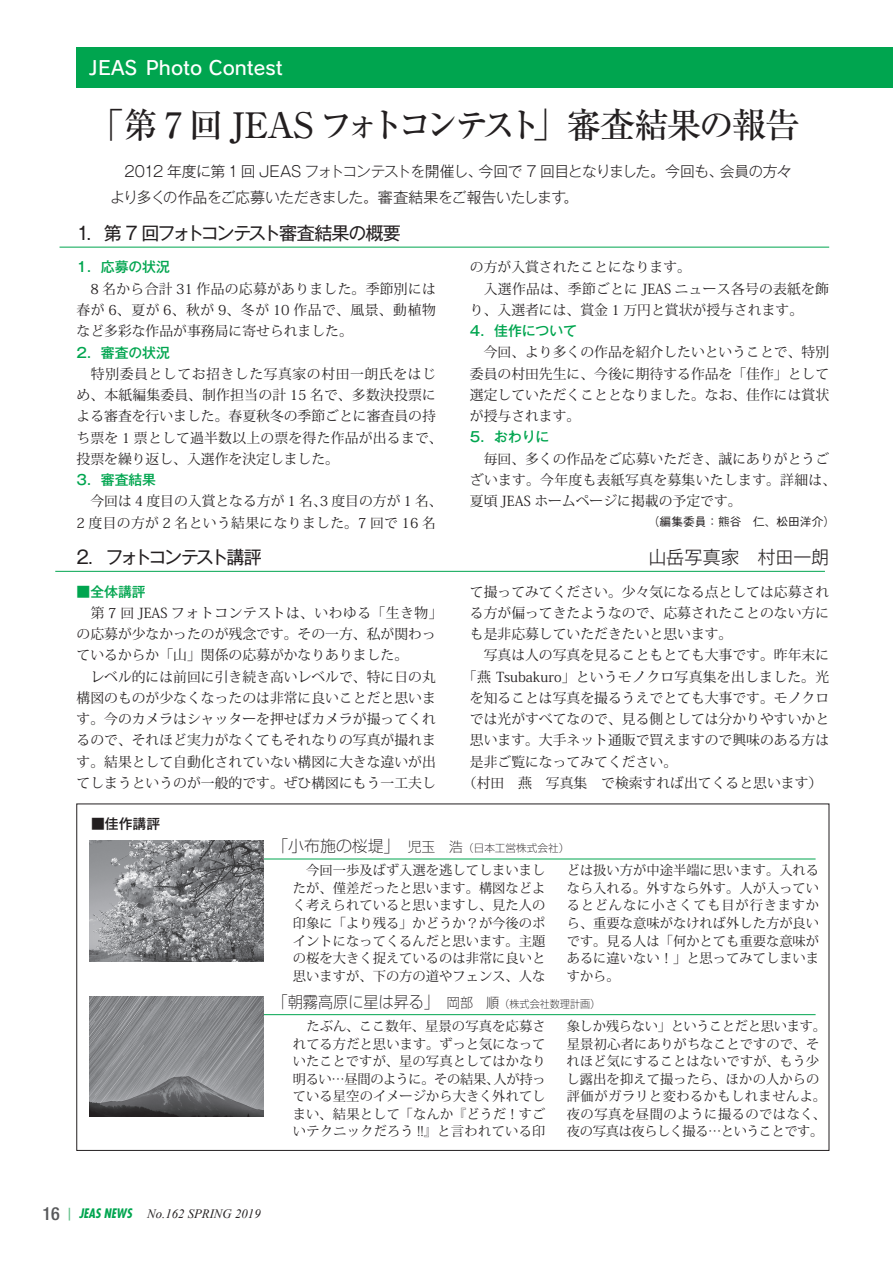
<style>
.page{position:relative;width:893px;height:1263px;background:#fff}
.page>*{position:absolute;margin:0;border:0;box-sizing:border-box;transform-origin:0 0}
.t1{font:500 35.1px "Ryumin Pr 5";letter-spacing:-.08em;color:#231f20}
.t2{font:19.2px "Rodin Pro DB";color:#fff}
.t3{font:18px "Gothic MB101 Pro";letter-spacing:-.085em;color:#231f20}
.t4{font:18px "Gothic MB101 Pro";letter-spacing:-.165em;color:#231f20}
.t5{font:300 18px "Gothic MB101 Pro";letter-spacing:-.005em;color:#231f20}
.t6{font:300 expanded 15.9px "Shin Go Pr 6";color:#231f20;scale:.95 1}
.t7{font:300 14.85px/26.1px "Gothic MB101 Pro";letter-spacing:-.045em;color:#231f20}
.t8{font:13.8px/21.3px "Koz Min Pro";color:#231f20}
.t9{font:500 13.8px "Gothic MB101 Pro";color:#00a54f}
.t10{font:13.8px "Koz Min Pro";letter-spacing:.02em;color:#231f20}
.t11{font:500 13.8px "Gothic MB101 Pr 6 N";color:#231f20}
.t12{font:13.35px/17.5px "Koz Min Pro";color:#231f20;text-align:justify}
.t13{font:italic 12.75px "Times New Roman";color:#231f20}
.t14{font:500 11.7px "Gothic BBB Pr 6 N";color:#231f20}
.t15{font:300 expanded 10.65px "Shin Go Pr 6";color:#231f20}
.s1{font-size:15.9px}
.s2{font-size:13.8px}
.s3{font-size:10.65px}
.s4{font-family:"Helvetica Neue LT Std";font-weight:500;font-style:normal;font-stretch:condensed;font-size:18px;color:#57585a}
.s5{font-family:"Shin Go Pr 6 N";font-weight:700;font-style:normal;color:#65c18b}
.s6{font-family:"Futura Std";font-weight:700;font-stretch:condensed;color:#00a54f}
</style>
<div class="page">
<div style="left:77px;top:48px;width:816px;height:40px;background:#00a54f"></div>
<hr style="left:60px;top:247px;width:769px;height:1px;background:#00a54f">
<hr style="left:55px;top:571px;width:770px;height:1px;background:#00a54f">
<hr style="left:245px;top:858px;width:571px;height:1px;background:#00a54f">
<img style="left:90px;top:840px;width:174px;height:121px">
<hr style="left:245px;top:1014px;width:571px;height:1px;background:#00a54f">
<img style="left:90px;top:996px;width:174px;height:121px">
<h2 class="t2" style="left:89px;top:55px;width:195px">JEAS Photo Contest</h2>
<h1 class="t1" style="left:89px;top:97px;width:712px">「第 7 回 JEAS フォトコンテスト」審査結果の報告</h1>
<p class="t7" style="left:110px;top:156px;width:684px">　2012 年度に第 1 回 JEAS フォトコンテストを開催し、今回で 7 回目となりました。今回も、会員の方々より多くの作品をご応募いただきました。審査結果をご報告いたします。</p>
<h3 class="t3" style="left:77px;top:218px;width:326px">1．第 7 回フォトコンテスト審査結果の概要</h3>
<p class="t9" style="left:77px;top:256px;width:95px">1．応募の状況</p>
<p class="t8" style="left:77px;top:278px;width:361px;text-align:justify">　8 名から合計 31 作品の応募がありました。季節別には春が 6、夏が 6、秋が 9、冬が 10 作品で、風景、動植物など多彩な作品が事務局に寄せられました。</p>
<p class="t9" style="left:77px;top:341px;width:95px">2．審査の状況</p>
<p class="t8" style="left:77px;top:363px;width:368px">　特別委員としてお招きした写真家の村田一朗氏をはじめ、本紙編集委員、制作担当の計 15 名で、多数決投票による審査を行いました。春夏秋冬の季節ごとに審査員の持ち票を 1 票として過半数以上の票を得た作品が出るまで、投票を繰り返し、入選作を決定しました。</p>
<p class="t9" style="left:77px;top:468px;width:81px">3．審査結果</p>
<p class="t8" style="left:77px;top:490px;width:368px">　今回は 4 度目の入賞となる方が 1 名、3 度目の方が 1 名、<br>2 度目の方が 2 名という結果になりました。7 回で 16 名</p>
<p class="t8" style="left:470px;top:256px;width:361px">の方が入賞されたことになります。<br>　入選作品は、季節ごとに JEAS ニュース各号の表紙を飾り、入選者には、賞金 1 万円と賞状が授与されます。</p>
<p class="t9" style="left:470px;top:319px;width:109px">4．佳作について</p>
<p class="t8" style="left:470px;top:341px;width:361px;text-align:justify">　今回、より多くの作品を紹介したいということで、特別委員の村田先生に、今後に期待する作品を「佳作」として選定していただくこととなりました。なお、佳作には賞状が授与されます。</p>
<p class="t9" style="left:470px;top:426px;width:81px">5．おわりに</p>
<p class="t8" style="left:470px;top:447px;width:368px">　毎回、多くの作品をご応募いただき、誠にありがとうございます。今年度も表紙写真を募集いたします。詳細は、夏頃 JEAS ホームページに掲載の予定です。</p>
<p class="t14" style="left:648px;top:512px;width:189px">（編集委員：熊谷　仁、松田洋介）</p>
<h3 class="t4" style="left:77px;top:543px;width:187px">2．フォトコンテスト講評</h3>
<h3 class="t5" style="left:648px;top:543px;width:182px">山岳写真家　村田一朗</h3>
<p class="t9" style="left:77px;top:580px;width:71px">■全体講評</p>
<p class="t8" style="left:77px;top:602px;width:368px">　第 7 回 JEAS フォトコンテストは、いわゆる「生き物」の応募が少なかったのが残念です。その一方、私が関わっているからか「山」関係の応募がかなりありました。<br>　レベル的には前回に引き続き高いレベルで、特に日の丸構図のものが少なくなったのは非常に良いことだと思います。今のカメラはシャッターを押せばカメラが撮ってくれるので、それほど実力がなくてもそれなりの写真が撮れます。結果として自動化されていない構図に大きな違いが出てしまうというのが一般的です。ぜひ構図にもう一工夫し</p>
<p class="t11" style="left:91px;top:812px;width:71px">■佳作講評</p>
<p class="t8" style="left:470px;top:580px;width:361px">て撮ってみてください。少々気になる点としては応募され</p>
<p class="t8" style="left:470px;top:602px;width:361px">る方が偏ってきたようなので、応募されたことのない方に</p>
<p class="t8" style="left:470px;top:623px;width:264px">も是非応募していただきたいと思います。</p>
<p class="t8" style="left:470px;top:644px;width:361px">　写真は人の写真を見ることもとても大事です。昨年末に</p>
<p class="t10" style="left:463px;top:667px;width:368px">「燕 Tsubakuro」というモノクロ写真集を出しました。光</p>
<p class="t8" style="left:470px;top:687px;width:361px">を知ることは写真を撮るうえでとても大事です。モノクロ</p>
<p class="t8" style="left:470px;top:708px;width:361px">では光がすべてなので、見る側としては分かりやすいかと</p>
<p class="t8" style="left:470px;top:729px;width:361px">思います。大手ネット通販で買えますので興味のある方は</p>
<p class="t8" style="left:470px;top:750px;width:209px">是非ご覧になってみてください。</p>
<p class="t8" style="left:463px;top:772px;width:361px">（村田　燕　写真集　で検索すれば出てくると思います）</p>
<p class="t15" style="left:272px;top:840px;width:299px"><span class="s1">「小布施の桜堤」　</span><span class="s2">児玉　浩</span>（日本工営株式会社）</p>
<p class="t12" style="left:293px;top:861px;width:254px">　今回一歩及ばず入選を逃してしまいましたが、僅差だったと思います。構図などよく考えられていると思いますし、見た人の印象に「より残る」かどうか？が今後のポイントになってくるんだと思います。主題の桜を大きく捉えているのは非常に良いと思いますが、下の方の道やフェンス、人な</p>
<p class="t12" style="left:567px;top:861px;width:254px">どは扱い方が中途半端に思います。入れるなら入れる。外すなら外す。人が入っているとどんなに小さくても目が行きますから、重要な意味がなければ外した方が良いです。見る人は「何かとても重要な意味があるに違いない！」と思ってみてしまいますから。</p>
<p class="t6" style="left:273px;top:989px;width:346px">「朝霧高原に星は昇る」　<span class="s2">岡部　順</span><span class="s3">（株式会社数理計画）</span></p>
<p class="t12" style="left:293px;top:1017px;width:255px">　たぶん、ここ数年、星景の写真を応募されてる方だと思います。ずっと気になっていたことですが、星の写真としてはかなり明るい…昼間のように。その結果、人が持っている星空のイメージから大きく外れてしまい、結果として「なんか『どうだ！すごいテクニックだろう !!』と言われている印</p>
<p class="t12" style="left:566px;top:1017px;width:261px;text-align:left">象しか残らない」ということだと思います。星景初心者にありがちなことですので、それほど気にすることはないですが、もう少し露出を抑えて撮ったら、ほかの人からの評価がガラリと変わるかもしれませんよ。夜の写真を昼間のように撮るのではなく、夜の写真は夜らしく撮る…ということです。</p>
<p class="t13" style="left:43px;top:1205px;width:220px"><span class="s4">16</span> <span class="s5">｜</span> <span class="s6">JEAS NEWS</span> No.162 SPRING 2019</p>
</div>
